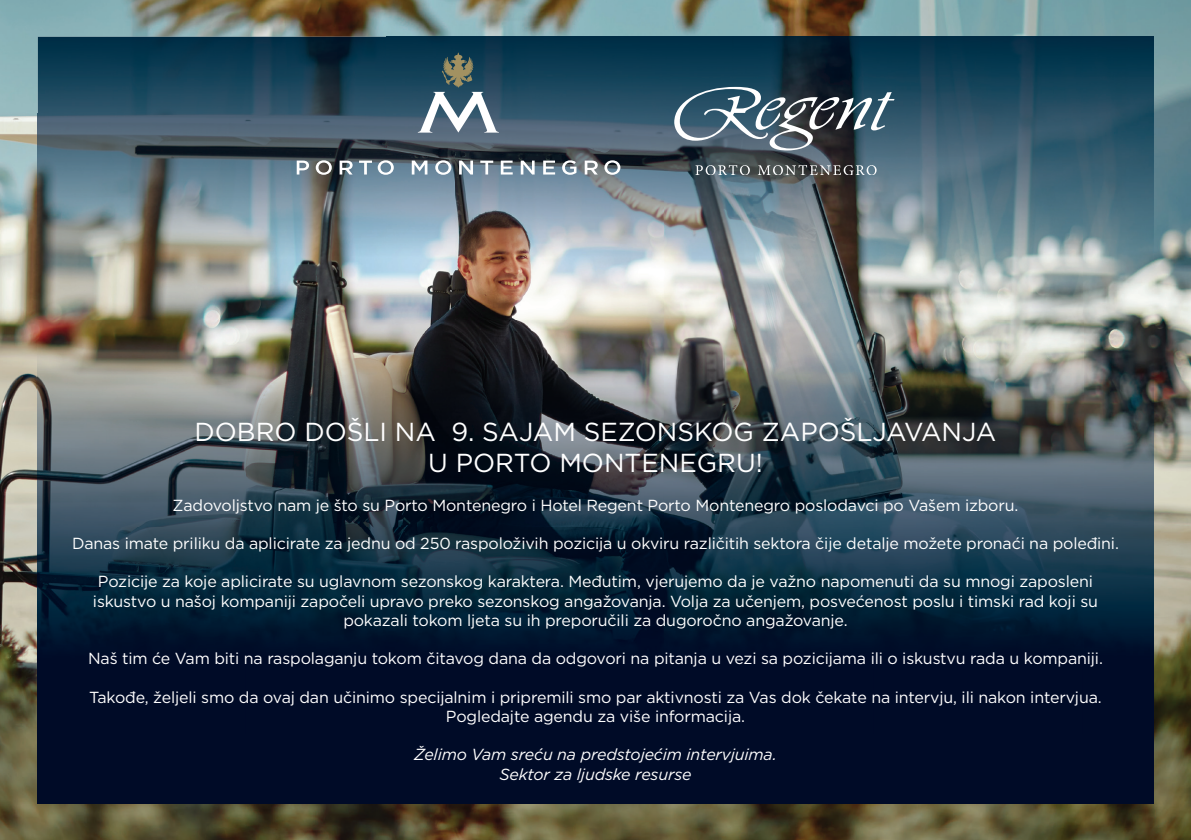
<style>
.page{position:relative;width:1191px;height:840px;background:#fff}
.page>*{position:absolute;margin:0;border:0;box-sizing:border-box;transform-origin:0 0}
.t1{font:26px/31.2px "Gotham";color:#fff;text-align:center}
.t2{font:16px/19.2px "Gotham";letter-spacing:-.01em;color:#fff;text-align:center}
.t3{font:italic 16px/19.2px "Gotham";letter-spacing:-.01em;color:#fff;text-align:center}
</style>
<div class="page">
<img style="left:0;top:0;width:1191px;height:839px">
<img style="left:38px;top:37px;width:348px;height:77px">
<img style="left:386px;top:37px;width:767px;height:77px">
<img style="left:107px;top:802px;width:698px;height:1px">
<img style="left:804px;top:802px;width:349px;height:1px">
<img style="left:38px;top:114px;width:1115px;height:688px">
<svg style="left:695px;top:165px;width:55px;height:10px"></svg>
<svg style="left:758px;top:165px;width:118px;height:10px"></svg>
<svg style="left:674px;top:87px;width:220px;height:63px;background:#576b78"></svg>
<svg style="left:316px;top:160px;width:16px;height:15px"></svg>
<svg style="left:339px;top:160px;width:13px;height:14px"></svg>
<svg style="left:378px;top:160px;width:16px;height:15px"></svg>
<svg style="left:435px;top:160px;width:16px;height:15px"></svg>
<svg style="left:604px;top:160px;width:16px;height:15px"></svg>
<svg style="left:459px;top:160px;width:14px;height:14px"></svg>
<svg style="left:521px;top:160px;width:13px;height:14px"></svg>
<svg style="left:297px;top:160px;width:12px;height:14px"></svg>
<svg style="left:359px;top:160px;width:13px;height:14px"></svg>
<svg style="left:412px;top:160px;width:15px;height:14px"></svg>
<svg style="left:480px;top:160px;width:13px;height:14px"></svg>
<svg style="left:584px;top:160px;width:14px;height:14px"></svg>
<svg style="left:543px;top:160px;width:12px;height:14px"></svg>
<svg style="left:501px;top:160px;width:12px;height:14px"></svg>
<svg style="left:562px;top:160px;width:14px;height:15px"></svg>
<svg style="left:418px;top:53px;width:81px;height:79px"></svg>
<h1 class="t1" style="left:194px;top:415px;width:803px">DOBRO DOŠLI NA 9. SAJAM SEZONSKOG ZAPOŠLJAVANJA<br>U PORTO MONTENEGRU!</h1>
<p class="t2" style="left:173px;top:494px;width:847px">Zadovoljstvo nam je što su Porto Montenegro i Hotel Regent Porto Montenegro poslodavci po Vašem izboru.</p>
<p class="t2" style="left:72px;top:533px;width:1048px">Danas imate priliku da aplicirate za jednu od 250 raspoloživih pozicija u okviru različitih sektora čije detalje možete pronaći na poleđini.</p>
<p class="t2" style="left:93px;top:571px;width:1006px">Pozicije za koje aplicirate su uglavnom sezonskog karaktera. Međutim, vjerujemo da je važno napomenuti da su mnogi zaposleni iskustvo u našoj kompaniji započeli upravo preko sezonskog angažovanja. Volja za učenjem, posvećenost poslu i timski rad koji su pokazali tokom ljeta su ih preporučili za dugoročno angažovanje.</p>
<p class="t2" style="left:88px;top:648px;width:1016px">Naš tim će Vam biti na raspolaganju tokom čitavog dana da odgovori na pitanja u vezi sa pozicijama ili o iskustvu rada u kompaniji.</p>
<p class="t2" style="left:89px;top:686px;width:1014px">Takođe, željeli smo da ovaj dan učinimo specijalnim i pripremili smo par aktivnosti za Vas dok čekate na intervju, ili nakon intervjua.<br>Pogledajte agendu za više informacija.</p>
<p class="t3" style="left:414px;top:744px;width:364px">Želimo Vam sreću na predstojećim intervjuima.<br>Sektor za ljudske resurse</p>
</div>
